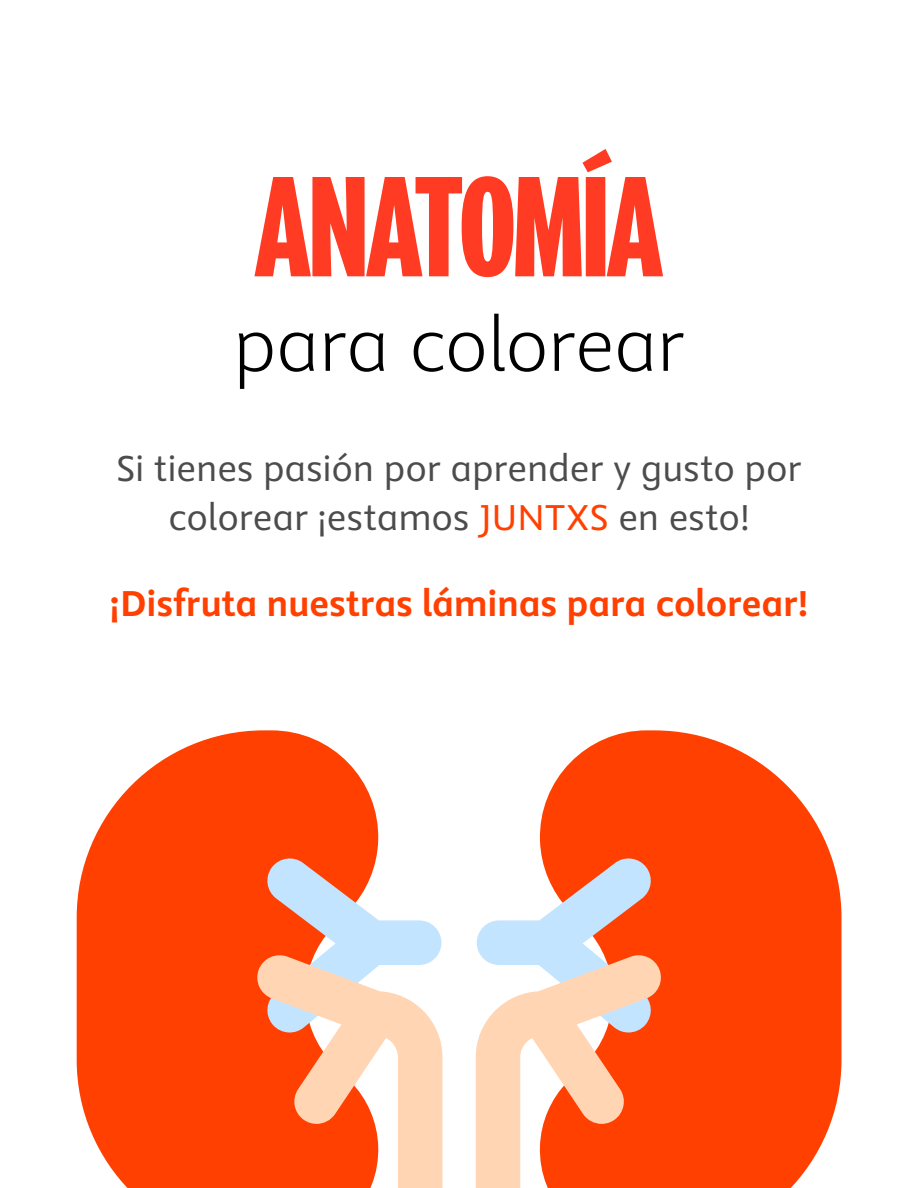
<style>
.page{position:relative;width:918px;height:1188px;background:#fff}
.page>*{position:absolute;margin:0;border:0;box-sizing:border-box;transform-origin:0 0}
.t1{font:700 condensed 164.4px "Elsevier Display";letter-spacing:-.01em;color:#ff3b23}
.t2{font:300 82.2px "Elsevier Sans";letter-spacing:-.025em;color:#000}
.t3{font:40.5px/48.6px "Elsevier Sans";letter-spacing:-.015em;color:#4c4c4c;text-align:center}
.t4{font:700 40.5px "Elsevier Sans";letter-spacing:-.005em;color:#ff4000}
.s1{color:#ff4000}
</style>
<div class="page">
<svg style="left:539px;top:730px;width:302px;height:458px;background:#ff571f"></svg>
<svg style="left:477px;top:856px;width:177px;height:96px"></svg>
<svg style="left:476px;top:952px;width:188px;height:236px"></svg>
<svg style="left:77px;top:730px;width:302px;height:458px;background:#ff571f"></svg>
<svg style="left:265px;top:856px;width:176px;height:96px"></svg>
<svg style="left:254px;top:952px;width:188px;height:236px"></svg>
<h1 class="t1" style="left:255px;top:143px;width:409px">ANATOMÍA</h1>
<h2 class="t2" style="left:232px;top:302px;width:455px">para colorear</h2>
<p class="t3" style="left:116px;top:445px;width:687px">Si tienes pasión por aprender y gusto por colorear ¡estamos <span class="s1">JUNTXS</span> en esto!</p>
<p class="t4" style="left:111px;top:580px;width:698px">¡Disfruta nuestras láminas para colorear!</p>
</div>
